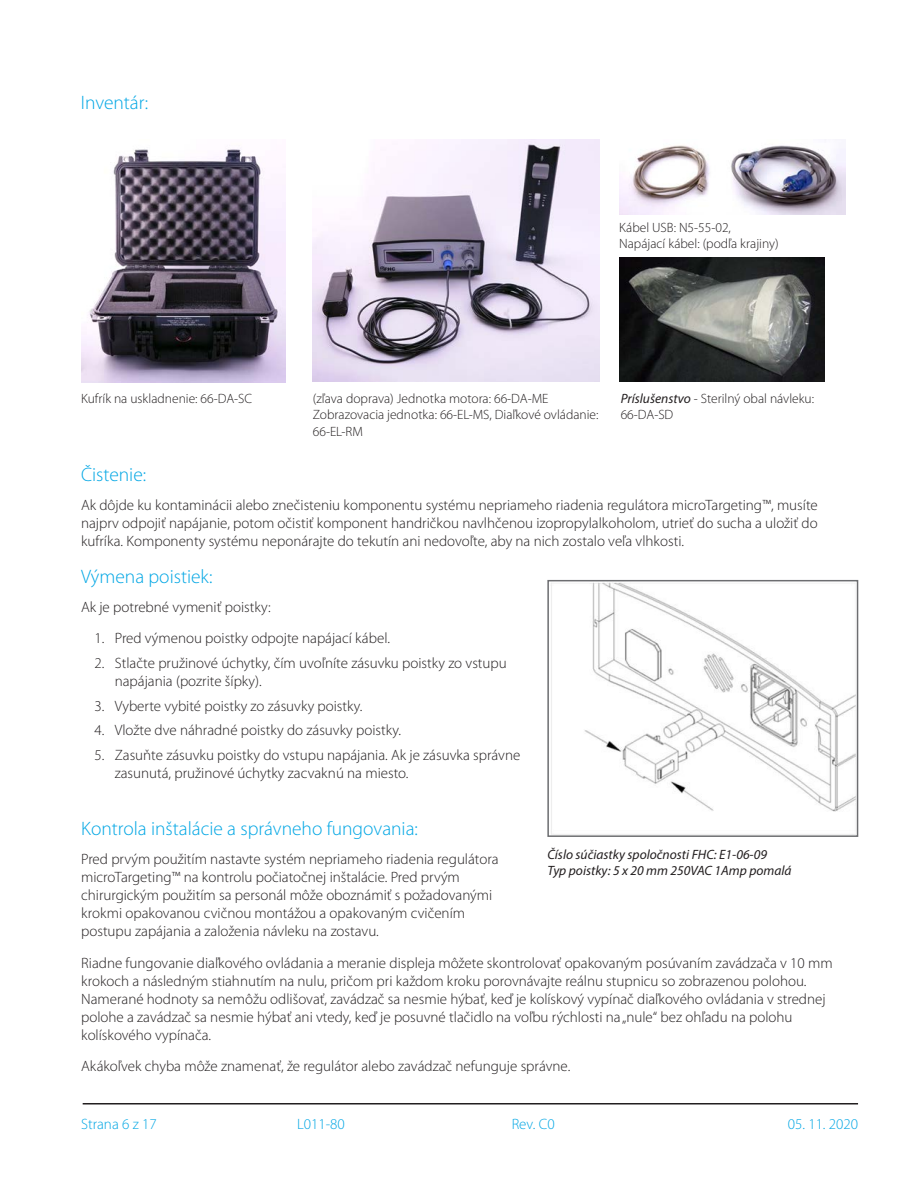
<style>
.page{position:relative;width:918px;height:1188px;background:#fff}
.page>*{position:absolute;margin:0;border:0;box-sizing:border-box;transform-origin:0 0}
.Heading1{font:300 19.5px "Myriad Pro";color:#00a6e4}
.Body1{font:300 15px/18px "Myriad Pro";color:#231f20}
.t1{font:300 15px "Myriad Pro";color:#00a6e4}
.t2{font:300 13.5px/16.2px "Myriad Pro";color:#231f20}
.t3{font:italic 13.5px "Myriad Pro";color:#231f20}
.s1{font-weight:400;font-style:italic}
</style>
<div class="page">
<hr style="left:83px;top:1103px;width:775px;height:2px;background:#231f20">
<img style="left:81px;top:148px;width:205px;height:234px">
<img style="left:619px;top:145px;width:226px;height:69px">
<img style="left:313px;top:139px;width:286px;height:242px">
<img style="left:619px;top:258px;width:206px;height:123px">
<img style="left:551px;top:583px;width:304px;height:251px">
<div style="left:547px;top:580px;width:311px;height:257px;border:2px solid #6c6d70"></div>
<p class="Heading1" style="left:81px;top:92px;width:69px">Inventár:</p>
<p class="t2" style="left:619px;top:220px;width:161px">Kábel USB: N5-55-02,<br>Napájací kábel: (podľa krajiny)</p>
<p class="t2" style="left:81px;top:391px;width:173px">Kufrík na uskladnenie: 66-DA-SC</p>
<p class="t2" style="left:313px;top:391px;width:287px">(zľava doprava) Jednotka motora: 66-DA-ME<br>Zobrazovacia jednotka: 66-EL-MS, Diaľkové ovládanie:<br>66-EL-RM</p>
<p class="t2" style="left:621px;top:391px;width:195px"><span class="s1">Príslušenstvo</span> - Sterilný obal návleku:<br>66-DA-SD</p>
<p class="Heading1" style="left:81px;top:464px;width:67px">Čistenie:</p>
<p class="Body1" style="left:81px;top:496px;width:738px;text-align:justify">Ak dôjde ku kontaminácii alebo znečisteniu komponentu systému nepriameho riadenia regulátora microTargeting™, musíte najprv odpojiť napájanie, potom očistiť komponent handričkou navlhčenou izopropylalkoholom, utrieť do sucha a uložiť do kufríka. Komponenty systému neponárajte do tekutín ani nedovoľte, aby na nich zostalo veľa vlhkosti.</p>
<p class="Heading1" style="left:81px;top:566px;width:133px">Výmena poistiek:</p>
<p class="Body1" style="left:81px;top:598px;width:191px">Ak je potrebné vymeniť poistky:</p>
<p class="Body1" style="left:95px;top:629px;width:297px">1. Pred výmenou poistky odpojte napájací kábel.</p>
<p class="Body1" style="left:115px;top:654px;width:393px;text-indent:-20px">2. Stlačte pružinové úchytky, čím uvoľníte zásuvku poistky zo vstupu napájania (pozrite šípky).</p>
<p class="Body1" style="left:95px;top:697px;width:269px">3. Vyberte vybité poistky zo zásuvky poistky.</p>
<p class="Body1" style="left:95px;top:722px;width:308px">4. Vložte dve náhradné poistky do zásuvky poistky.</p>
<p class="Body1" style="left:115px;top:746px;width:407px;text-indent:-20px">5. Zasuňte zásuvku poistky do vstupu napájania. Ak je zásuvka správne zasunutá, pružinové úchytky zacvaknú na miesto.</p>
<p class="Heading1" style="left:81px;top:818px;width:338px">Kontrola inštalácie a správneho fungovania:</p>
<p class="Body1" style="left:81px;top:850px;width:419px">Pred prvým použitím nastavte systém nepriameho riadenia regulátora microTargeting™ na kontrolu počiatočnej inštalácie. Pred prvým chirurgickým použitím sa personál môže oboznámiť s požadovanými krokmi opakovanou cvičnou montážou a opakovaným cvičením postupu zapájania a založenia návleku na zostavu.</p>
<p class="Body1" style="left:81px;top:954px;width:753px">Riadne fungovanie diaľkového ovládania a meranie displeja môžete skontrolovať opakovaným posúvaním zavádzača v 10 mm krokoch a následným stiahnutím na nulu, pričom pri každom kroku porovnávajte reálnu stupnicu so zobrazenou polohou.<br>Namerané hodnoty sa nemôžu odlišovať, zavádzač sa nesmie hýbať, keď je kolískový vypínač diaľkového ovládania v strednej polohe a zavádzač sa nesmie hýbať ani vtedy, keď je posuvné tlačidlo na voľbu rýchlosti na „nule“ bez ohľadu na polohu kolískového vypínača.</p>
<p class="Body1" style="left:81px;top:1057px;width:491px">Akákoľvek chyba môže znamenať, že regulátor alebo zavádzač nefunguje správne.</p>
<p class="t3" style="left:547px;top:846px;width:221px">Číslo súčiastky spoločnosti FHC: E1-06-09</p>
<p class="t3" style="left:547px;top:862px;width:246px">Typ poistky: 5 x 20 mm 250VAC 1Amp pomalá</p>
<p class="t1" style="left:81px;top:1116px;width:77px">Strana 6 z 17</p>
<p class="t1" style="left:297px;top:1116px;width:49px">L011-80</p>
<p class="t1" style="left:512px;top:1116px;width:45px">Rev. C0</p>
<p class="t1" style="left:788px;top:1116px;width:72px">05. 11. 2020</p>
</div>
